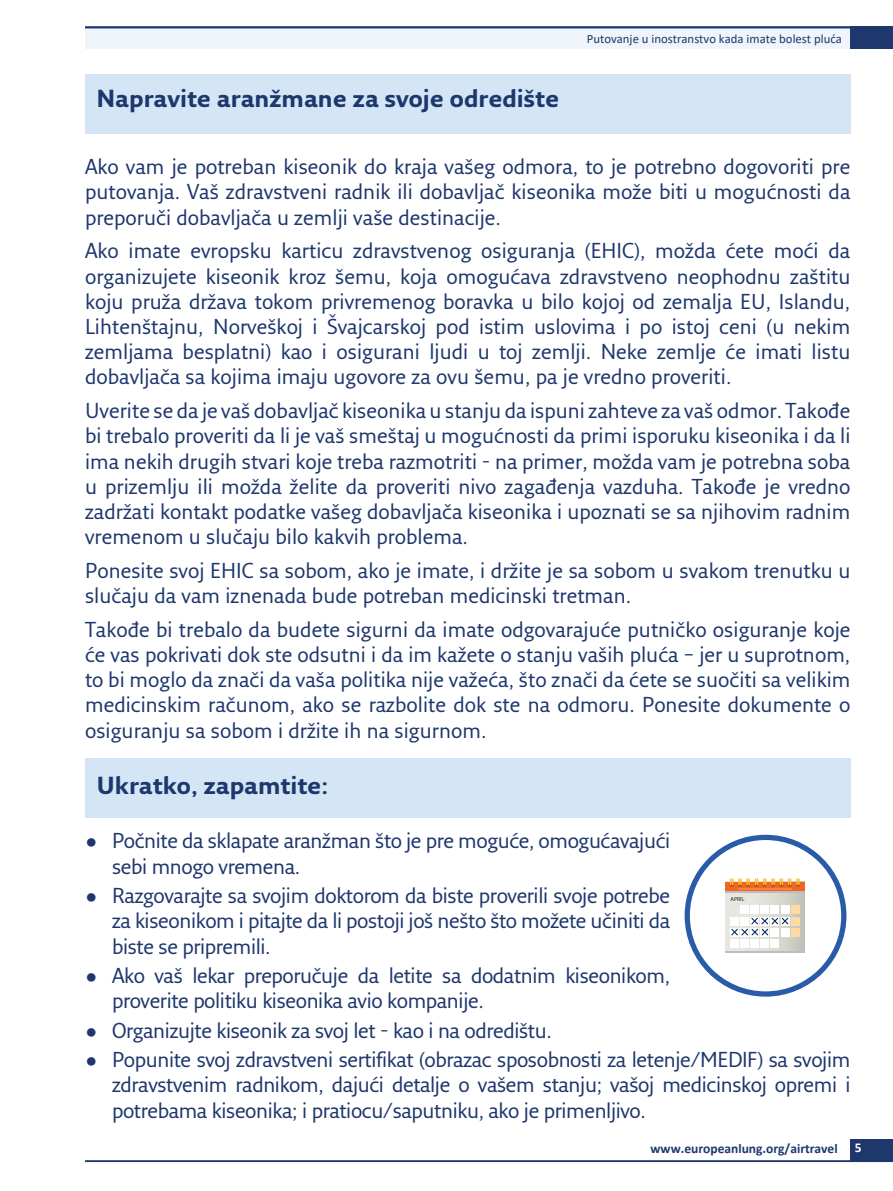
<style>
.page{position:relative;width:893px;height:1191px;background:#fff}
.page>*{position:absolute;margin:0;border:0;box-sizing:border-box;transform-origin:0 0}
.t1{font:700 24px "Fresco Sans Pro";color:#1e376d}
.t2{font:21px/25.2px "Fresco Sans Pro";color:#1e376d;text-align:justify}
.t3{font:21px/25.2px "Fresco Sans Pro";letter-spacing:-.02em;color:#1e376d}
.t4{font:700 13.5px "Calibri";color:#1e376d}
.t5{font:700 13.5px "Calibri";color:#fff}
.t6{font:12.75px "Calibri";color:#1e376d}
.t7{font:5.85px "Akkurat Pro";color:#231f20}
</style>
<div class="page">
<div style="left:85px;top:26px;width:808px;height:23px;background:#eff5fb"></div>
<div style="left:850px;top:26px;width:43px;height:23px;background:#1e376d"></div>
<div style="left:850px;top:1138px;width:43px;height:23px;background:#1e376d"></div>
<hr style="left:85px;top:26px;width:808px;height:2px;background:#1e376d">
<hr style="left:85px;top:1160px;width:808px;height:2px;background:#1e376d">
<div style="left:85px;top:74px;width:765px;height:60px;background:#d4e5f5"></div>
<div style="left:85px;top:758px;width:765px;height:59px;background:#d4e5f5"></div>
<svg style="left:685px;top:834px;width:161px;height:162px"></svg>
<hr style="left:738px;top:888px;width:54px;height:2px;background:#f58345">
<p class="t1" style="left:96px;top:84px;width:464px">Napravite aranžmane za svoje odredište</p>
<p class="t6" style="left:587px;top:29px;width:257px">Putovanje u inostranstvo kada imate bolest pluća</p>
<p class="t2" style="left:85px;top:154px;width:767px">Ako vam je potreban kiseonik do kraja vašeg odmora, to je potrebno dogovoriti pre putovanja. Vaš zdravstveni radnik ili dobavljač kiseonika može biti u mogućnosti da preporuči dobavljača u zemlji vaše destinacije.</p>
<p class="t2" style="left:85px;top:238px;width:767px">Ako imate evropsku karticu zdravstvenog osiguranja (EHIC), možda ćete moći da organizujete kiseonik kroz šemu, koja omogućava zdravstveno neophodnu zaštitu koju pruža država tokom privremenog boravka u bilo kojoj od zemalja EU, Islandu, Lihtenštajnu, Norveškoj i Švajcarskoj pod istim uslovima i po istoj ceni (u nekim zemljama besplatni) kao i osigurani ljudi u toj zemlji. Neke zemlje će imati listu dobavljača sa kojima imaju ugovore za ovu šemu, pa je vredno proveriti.</p>
<p class="t2" style="left:85px;top:397px;width:767px">Uverite se da je vaš dobavljač kiseonika u stanju da ispuni zahteve za vaš odmor. Takođe bi trebalo proveriti da li je vaš smeštaj u mogućnosti da primi isporuku kiseonika i da li ima nekih drugih stvari koje treba razmotriti - na primer, možda vam je potrebna soba u prizemlju ili možda želite da proveriti nivo zagađenja vazduha. Takođe je vredno zadržati kontakt podatke vašeg dobavljača kiseonika i upoznati se sa njihovim radnim vremenom u slučaju bilo kakvih problema.</p>
<p class="t2" style="left:85px;top:557px;width:767px">Ponesite svoj EHIC sa sobom, ako je imate, i držite je sa sobom u svakom trenutku u slučaju da vam iznenada bude potreban medicinski tretman.</p>
<p class="t2" style="left:85px;top:616px;width:767px">Takođe bi trebalo da budete sigurni da imate odgovarajuće putničko osiguranje koje će vas pokrivati dok ste odsutni i da im kažete o stanju vaših pluća – jer u suprotnom, to bi moglo da znači da vaša politika nije važeća, što znači da ćete se suočiti sa velikim medicinskim računom, ako se razbolite dok ste na odmoru. Ponesite dokumente o osiguranju sa sobom i držite ih na sigurnom.</p>
<p class="t1" style="left:96px;top:770px;width:233px">Ukratko, zapamtite:</p>
<p class="t3" style="left:112px;top:828px;width:560px;text-indent:-27px">• Počnite da sklapate aranžman što je pre moguće, omogućavajući sebi mnogo vremena.</p>
<p class="t2" style="left:112px;top:882px;width:560px;text-indent:-27px">• Razgovarajte sa svojim doktorom da biste proverili svoje potrebe za kiseonikom i pitajte da li postoji još nešto što možete učiniti da biste se pripremili.</p>
<p class="t3" style="left:112px;top:962px;width:560px;text-indent:-27px">• Ako vaš lekar preporučuje da letite sa dodatnim kiseonikom, proverite politiku kiseonika avio kompanije.</p>
<p class="t3" style="left:85px;top:1017px;width:468px">• Organizujte kiseonik za svoj let - kao i na odredištu.</p>
<p class="t2" style="left:112px;top:1046px;width:740px;text-indent:-27px">• Popunite svoj zdravstveni sertifikat (obrazac sposobnosti za letenje/MEDIF) sa svojim zdravstvenim radnikom, dajući detalje o vašem stanju; vašoj medicinskoj opremi i potrebama kiseonika; i pratiocu/saputniku, ako je primenljivo.</p>
<p class="t7" style="left:731px;top:895px;width:15px">APRIL</p>
<p class="t4" style="left:651px;top:1139px;width:189px">www.europeanlung.org/airtravel</p>
<p class="t5" style="left:855px;top:1138px;width:8px">5</p>
</div>
